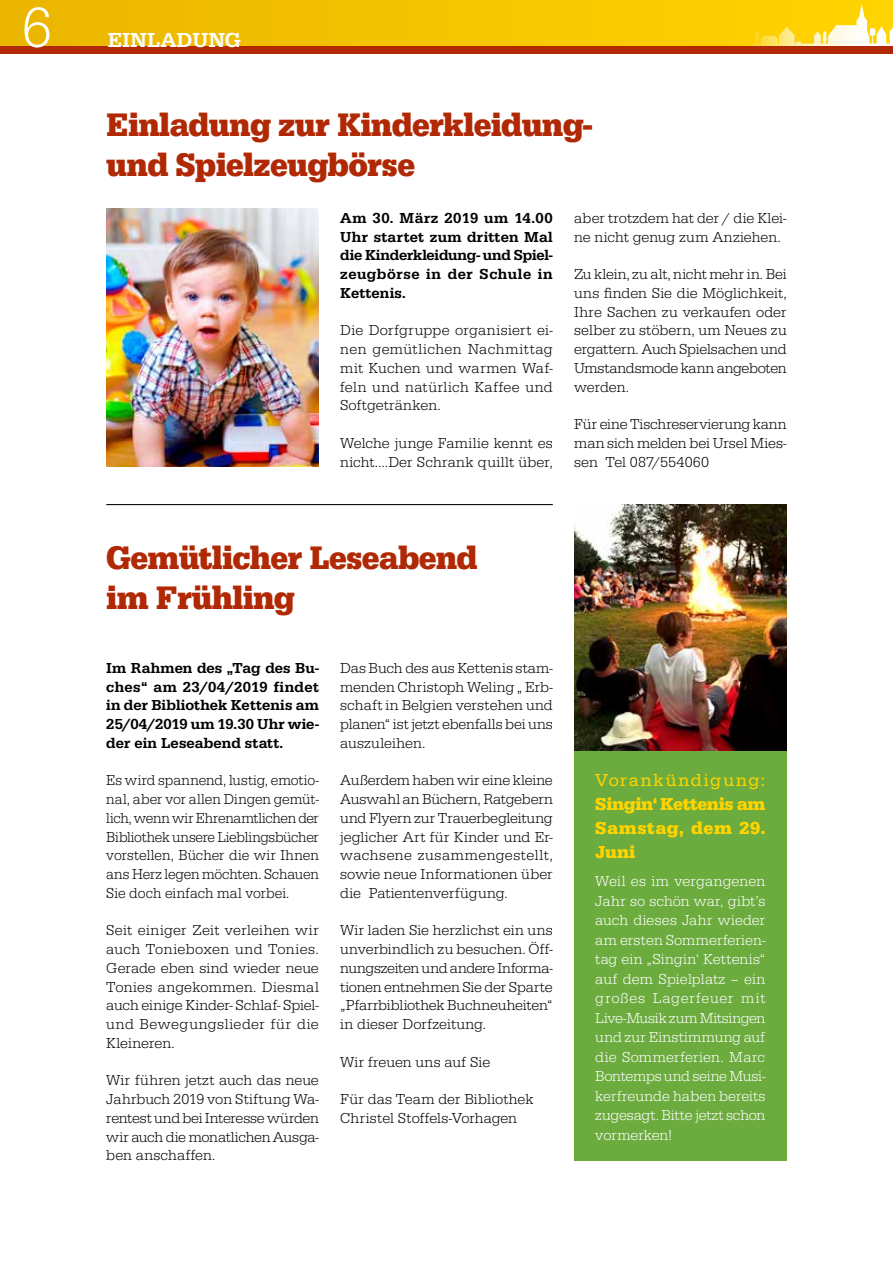
<style>
.page{position:relative;width:893px;height:1263px;background:#fff}
.page>*{position:absolute;margin:0;border:0;box-sizing:border-box;transform-origin:0 0}
.t1{font:58.5px "URW Egyptienne T Ligh";color:#fff}
.t2{font:33.75px/40.5px "URW Egyptienne T Bold Narr";letter-spacing:-.02em;color:#b02904}
.t3{font:500 21px "URW Egyptienne T";color:#fff}
.t4{font:700 18px/24px "URW Egyptienne T";letter-spacing:-.015em;color:#ffd400;text-align:justify}
.t5{font:18px "URW Egyptienne T";letter-spacing:.105em;color:#ffd400}
.t6{font:15px/18.8px "URW Egyptienne T Ligh";letter-spacing:-.005em;color:#000;text-align:justify}
.t7{font:15px/19.5px "URW Egyptienne T Ligh";letter-spacing:-.005em;color:#fff;text-align:justify}
.t8{font:500 15px/18.8px "URW Egyptienne T";letter-spacing:.01em;color:#000;text-align:justify}
.t9{font:15px/18.8px "URW Egyptienne T Ligh";letter-spacing:-.005em;color:#000;text-align:justify;scale:.96 1}
</style>
<div class="page">
<div style="left:0;top:0;width:893px;height:47px;background:#f3c200"></div>
<svg style="left:746px;top:3px;width:147px;height:44px"></svg>
<div style="left:0;top:47px;width:893px;height:7px;background:#b02904"></div>
<hr style="left:106px;top:504px;width:447px;height:1px;background:#000">
<img style="left:106px;top:208px;width:213px;height:258px">
<div style="left:574px;top:751px;width:213px;height:410px;background:#6cab3e"></div>
<img style="left:574px;top:504px;width:213px;height:247px">
<h1 class="t1" style="left:21px;top:-6px;width:33px">6</h1>
<h3 class="t3" style="left:108px;top:27px;width:135px">EINLADUNG</h3>
<h2 class="t2" style="left:106px;top:104px;width:487px">Einladung zur Kinderkleidung&shy;und Spielzeugbörse</h2>
<p class="t8" style="left:340px;top:208px;width:214px">Am 30. März 2019 um 14.00<br>Uhr startet zum dritten Mal die Kinderkleidung- und Spiel&shy;zeugbörse in der Schule in Kettenis.</p>
<p class="t6" style="left:340px;top:321px;width:214px">Die Dorfgruppe organisiert ei&shy;nen gemütlichen Nachmittag mit Kuchen und warmen Waf&shy;feln und natürlich Kaffee und Softgetränken.</p>
<p class="t6" style="left:340px;top:433px;width:214px">Welche junge Familie kennt es nicht….Der Schrank quillt über,</p>
<p class="t6" style="left:574px;top:208px;width:214px">aber trotzdem hat der / die Klei&shy;ne nicht genug zum Anziehen.</p>
<p class="t6" style="left:574px;top:265px;width:214px">Zu klein, zu alt, nicht mehr in. Bei uns finden Sie die Möglichkeit, Ihre Sachen zu verkaufen oder selber zu stöbern, um Neues zu ergattern. Auch Spielsachen und Umstandsmode kann angeboten werden.</p>
<p class="t6" style="left:574px;top:415px;width:214px">Für eine Tischreservierung kann man sich melden bei Ursel Mies&shy;sen Tel 087/554060</p>
<h2 class="t2" style="left:106px;top:537px;width:373px">Gemütlicher Leseabend im Frühling</h2>
<p class="t8" style="left:106px;top:658px;width:214px">Im Rahmen des „Tag des Bu&shy;ches“ am 23/04/2019 findet in der Bibliothek Kettenis am 25/04/2019 um 19.30 Uhr wie&shy;der ein Leseabend statt.</p>
<p class="t9" style="left:106px;top:771px;width:223px">Es wird spannend, lustig, emotio&shy;nal, aber vor allen Dingen gemüt&shy;lich, wenn wir Ehrenamtlichen der Bibliothek unsere Lieblingsbücher vorstellen, Bücher die wir Ihnen ans Herz legen möchten. Schauen Sie doch einfach mal vorbei.</p>
<p class="t6" style="left:106px;top:921px;width:214px">Seit einiger Zeit verleihen wir auch Tonieboxen und Tonies.<br>Gerade eben sind wieder neue Tonies angekommen. Diesmal auch einige Kinder- Schlaf- Spiel&shy;und Bewegungslieder für die Kleineren.</p>
<p class="t6" style="left:106px;top:1071px;width:214px">Wir führen jetzt auch das neue Jahrbuch 2019 von Stiftung Wa&shy;rentest und bei Interesse würden wir auch die monatlichen Ausga&shy;ben anschaffen.</p>
<p class="t6" style="left:340px;top:658px;width:214px">Das Buch des aus Kettenis stam&shy;menden Christoph Weling „ Erb&shy;schaft in Belgien verstehen und planen“ ist jetzt ebenfalls bei uns auszuleihen.</p>
<p class="t6" style="left:340px;top:771px;width:214px">Außerdem haben wir eine kleine Auswahl an Büchern, Ratgebern und Flyern zur Trauerbegleitung jeglicher Art für Kinder und Er&shy;wachsene zusammengestellt, sowie neue Informationen über die Patientenverfügung.</p>
<p class="t6" style="left:340px;top:921px;width:214px">Wir laden Sie herzlichst ein uns unverbindlich zu besuchen. Öff&shy;nungszeiten und andere Informa&shy;tionen entnehmen Sie der Sparte „Pfarrbibliothek Buchneuheiten“ in dieser Dorfzeitung.</p>
<p class="t6" style="left:340px;top:1052px;width:152px">Wir freuen uns auf Sie</p>
<p class="t6" style="left:340px;top:1090px;width:195px">Für das Team der Bibliothek<br>Christel Stoffels-Vorhagen</p>
<p class="t5" style="left:595px;top:770px;width:172px">Vorankündigung:</p>
<p class="t4" style="left:595px;top:792px;width:172px">Singin‘ Kettenis am Samstag, dem 29.<br>Juni</p>
<p class="t7" style="left:595px;top:871px;width:172px">Weil es im vergangenen Jahr so schön war, gibt’s auch dieses Jahr wieder am ersten Sommerferien&shy;tag ein „Singin‘ Kettenis“ auf dem Spielplatz – ein großes Lagerfeuer mit Live-Musik zum Mitsingen und zur Einstimmung auf die Sommerferien. Marc Bontemps und seine Musi&shy;kerfreunde haben bereits zugesagt. Bitte jetzt schon vormerken!</p>
</div>
